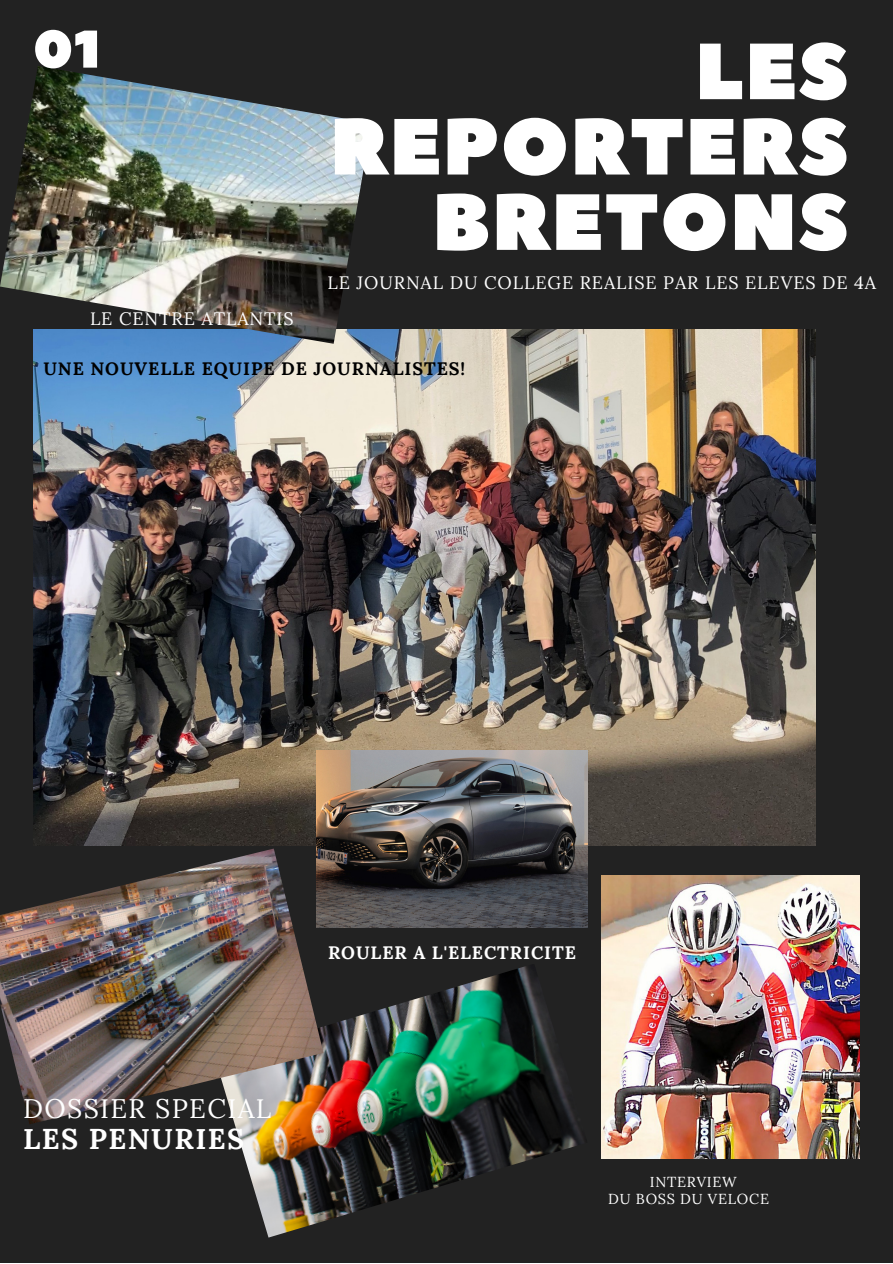
<style>
.page{position:relative;width:893px;height:1264px;background:#fff}
.page>*{position:absolute;margin:0;border:0;box-sizing:border-box;transform-origin:0 0}
.t1{font:79.35px/75.3px "Peace Sans";letter-spacing:.02em;color:#fff;text-align:right}
.t2{font:52.95px "Peace Sans";color:#fff}
.t3{font:700 28.65px "Lora";letter-spacing:.05em;color:#fff}
.t4{font:26.85px "Lora";letter-spacing:.05em;color:#fff}
.t5{font:18px "Lora";letter-spacing:.05em;color:#fff}
.t6{font:700 18px "Lora";letter-spacing:.05em;color:#000}
.t7{font:700 18px "Lora";letter-spacing:.05em;color:#fff}
.t8{font:14.4px "Lora";letter-spacing:.05em;color:#fff}
</style>
<div class="page">
<div style="left:0;top:0;width:892px;height:1262px;background:#222"></div>
<img style="left:33px;top:329px;width:782px;height:516px">
<img style="left:0;top:66px;width:371px;height:278px">
<img style="left:234px;top:966px;width:348px;height:271px">
<img style="left:0;top:848px;width:323px;height:276px">
<img style="left:601px;top:875px;width:258px;height:283px">
<img style="left:316px;top:750px;width:271px;height:177px">
<p class="t2" style="left:33px;top:14px;width:69px">01</p>
<p class="t5" style="left:90px;top:306px;width:205px">LE CENTRE ATLANTIS</p>
<p class="t1" style="left:330px;top:36px;width:519px">LES<br>REPORTERS</p>
<p class="t1" style="left:432px;top:187px;width:417px">BRETONS</p>
<p class="t5" style="left:327px;top:271px;width:550px">LE JOURNAL DU COLLEGE REALISE PAR LES ELEVES DE 4A</p>
<p class="t6" style="left:43px;top:356px;width:423px">UNE NOUVELLE EQUIPE DE JOURNALISTES!</p>
<p class="t4" style="left:23px;top:1090px;width:249px">DOSSIER SPECIAL</p>
<p class="t3" style="left:23px;top:1120px;width:222px">LES PENURIES</p>
<p class="t7" style="left:328px;top:940px;width:249px">ROULER A L'ELECTRICITE</p>
<p class="t8" style="left:649px;top:1172px;width:88px">INTERVIEW</p>
<p class="t8" style="left:608px;top:1188px;width:162px">DU BOSS DU VELOCE</p>
</div>
